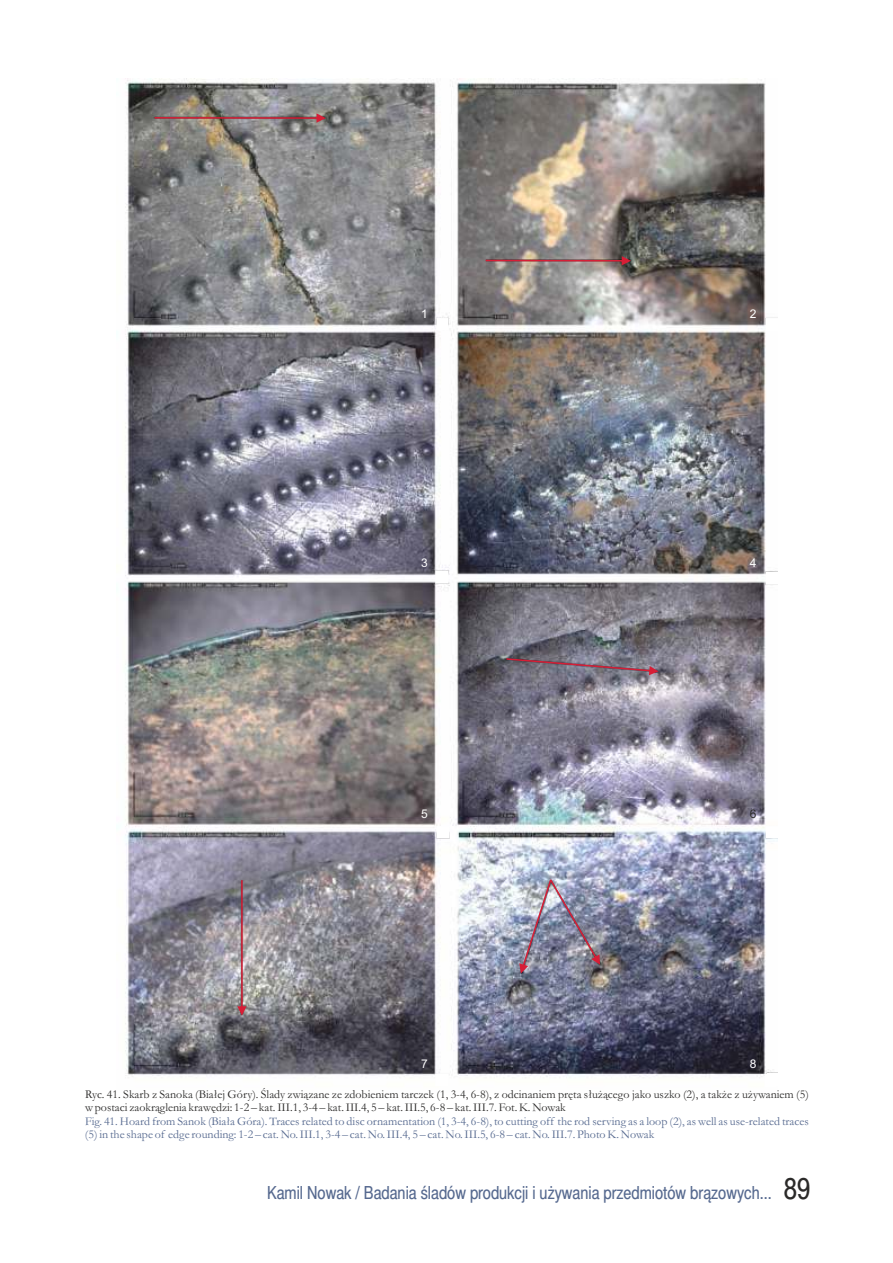
<style>
.page{position:relative;width:893px;height:1263px;background:#fff}
.page>*{position:absolute;margin:0;border:0;box-sizing:border-box;transform-origin:0 0}
.t1{font:18px "Switzer Cnd EFN";color:#56698f}
.t2{font:12px/13.5px "Garamond";color:#56698f}
.t3{font:12px/13.5px "Garamond";color:#2b2a29}
.t4{font:12px "Arial";color:#fefefe}
.t5{font:12px "Arial";color:#2b2a29}
.s1{font-size:30px;color:#2b2a29}
</style>
<div class="page">
<img style="left:125px;top:78px;width:652px;height:1000px">
<svg style="left:155px;top:113px;width:171px;height:10px;background:#937372"></svg>
<svg style="left:486px;top:256px;width:145px;height:9px"></svg>
<svg style="left:506px;top:658px;width:152px;height:17px;background:#806e7c"></svg>
<svg style="left:237px;top:880px;width:10px;height:135px"></svg>
<img style="left:519px;top:879px;width:81px;height:94px">
<p class="t4" style="left:421px;top:309px;width:8px">1</p>
<p class="t4" style="left:750px;top:309px;width:8px">2</p>
<p class="t4" style="left:421px;top:558px;width:8px">3</p>
<p class="t4" style="left:750px;top:558px;width:8px">4</p>
<p class="t4" style="left:421px;top:809px;width:8px">5</p>
<p class="t5" style="left:750px;top:809px;width:8px">6</p>
<p class="t4" style="left:421px;top:1059px;width:8px">7</p>
<p class="t4" style="left:750px;top:1059px;width:8px">8</p>
<p class="t3" style="left:85px;top:1089px;width:725px">Ryc. 41. Skarb z Sanoka (Białej Góry). Ślady związane ze zdobieniem tarczek (1, 3-4, 6-8), z odcinaniem pręta służącego jako uszko (2), a także z używaniem (5) w postaci zaokrąglenia krawędzi: 1-2 – kat. III.1, 3-4 – kat. III.4, 5 – kat. III.5, 6-8 – kat. III.7. Fot. K. Nowak</p>
<p class="t2" style="left:85px;top:1116px;width:725px">Fig. 41. Hoard from Sanok (Biała Góra). Traces related to disc ornamentation (1, 3-4, 6-8), to cutting off the rod serving as a loop (2), as well as use-related traces (5) in the shape of edge rounding: 1-2 – cat. No. III.1, 3-4 – cat. No. III.4, 5 – cat. No. III.5, 6-8 – cat. No. III.7. Photo K. Nowak</p>
<h1 class="t1" style="left:267px;top:1186px;width:545px">Kamil Nowak / Badania śladów produkcji i używania przedmiotów brązowych... <span class="s1">89</span></h1>
</div>
